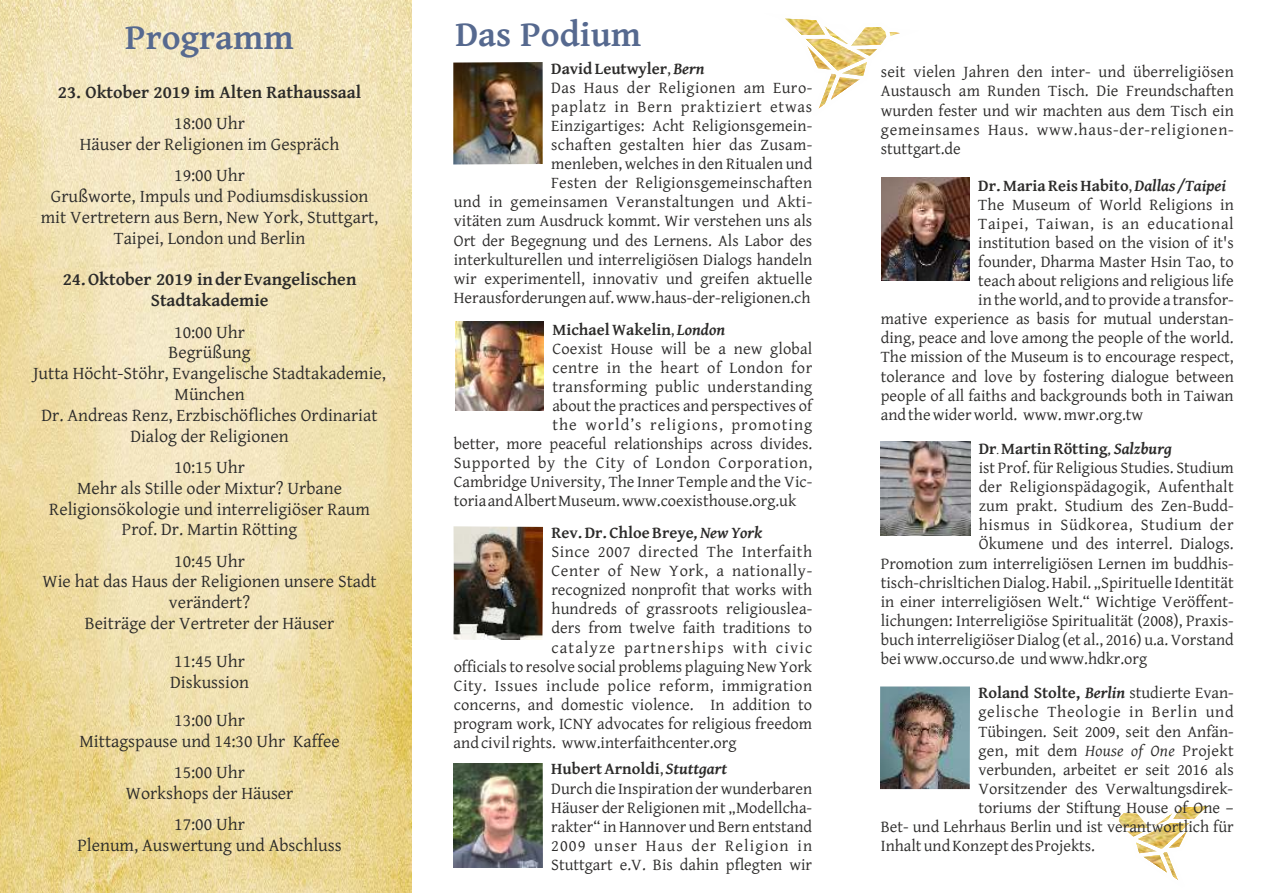
<style>
.page{position:relative;width:1263px;height:893px;background:#fff}
.page>*{position:absolute;margin:0;border:0;box-sizing:border-box;transform-origin:0 0}
.t1{font:700 36px "Gentium Basic";color:#56698f}
.t2{font:18px/20.9px "Gentium Basic";color:#2b2a29;text-align:center}
.t3{font:700 18px/20.9px "Gentium Basic";color:#2b2a29;text-align:center}
.t4{font:16.5px/19px "Gentium Basic";color:#2b2a29;text-align:justify}
.t5{font:16.5px "Gentium Basic";letter-spacing:.03em;color:#2b2a29}
.t6{font:700 16.5px "Gentium Basic";color:#2b2a29}
.t7{font:16.5px "Gentium Basic";letter-spacing:.02em;color:#2b2a29}
.t8{font:16.5px "Gentium Basic";letter-spacing:.04em;color:#2b2a29}
.t9{font:16.5px "Gentium Basic";letter-spacing:.05em;color:#2b2a29}
.t10{font:16.5px "Gentium Basic";letter-spacing:.035em;color:#2b2a29}
.t11{font:16.5px "Gentium Basic";letter-spacing:.025em;color:#2b2a29}
.t12{font:16.5px "Gentium Basic";letter-spacing:.065em;color:#2b2a29}
.t13{font:16.5px "Gentium Basic";letter-spacing:.07em;color:#2b2a29}
.s1{font-weight:400}
.s2{font-style:italic}
.s3{font-weight:700}
.s4{font-weight:700;font-style:italic}
.s5{font-size:9px}
.s6{font-size:12px}
</style>
<div class="page">
<svg style="left:785px;top:18px;width:115px;height:91px"></svg>
<svg style="left:1111px;top:806px;width:97px;height:74px"></svg>
<img style="left:0;top:0;width:411px;height:893px">
<img style="left:453px;top:63px;width:90px;height:101px">
<img style="left:455px;top:321px;width:89px;height:89px">
<img style="left:881px;top:177px;width:89px;height:103px">
<img style="left:454px;top:763px;width:89px;height:105px">
<img style="left:880px;top:441px;width:90px;height:94px">
<img style="left:880px;top:686px;width:90px;height:103px">
<img style="left:453px;top:526px;width:90px;height:114px">
<h1 class="t1" style="left:125px;top:18px;width:170px">Programm</h1>
<p class="t3" style="left:58px;top:82px;width:305px">23. Oktober 2019 im Alten Rathaussaal</p>
<p class="t2" style="left:80px;top:113px;width:261px">18:00 Uhr<br>Häuser der Religionen im Gespräch</p>
<p class="t2" style="left:41px;top:166px;width:339px">19:00 Uhr<br>Grußworte, Impuls und Podiumsdiskussion mit Vertretern aus Bern, New York, Stuttgart,<br>Taipei, London und Berlin</p>
<p class="t3" style="left:63px;top:270px;width:295px">24.Oktober 2019 inderEvangelischen<br>Stadtakademie</p>
<p class="t2" style="left:33px;top:322px;width:354px">10:00 Uhr<br>Begrüßung<br>Jutta Höcht-Stöhr, Evangelische Stadtakademie,<br>München<br>Dr. Andreas Renz, Erzbischöfliches Ordinariat<br>Dialog der Religionen</p>
<p class="t2" style="left:49px;top:457px;width:322px">10:15 Uhr<br>Mehr als Stille oder Mixtur? Urbane<br>Religionsökologie und interreligiöser Raum<br>Prof. Dr. Martin Rötting</p>
<p class="t2" style="left:42px;top:551px;width:336px">10:45 Uhr<br>Wie hat das Haus der Religionen unsere Stadt verändert?<br>Beiträge der Vertreter der Häuser</p>
<p class="t2" style="left:170px;top:652px;width:80px;text-align:left">11:45 Uhr<br>Diskussion</p>
<p class="t2" style="left:79px;top:711px;width:262px">13:00 Uhr<br>Mittagspause und 14:30 Uhr Kaffee</p>
<p class="t2" style="left:126px;top:763px;width:169px">15:00 Uhr<br>Workshops der Häuser</p>
<p class="t2" style="left:78px;top:815px;width:266px">17:00 Uhr<br>Plenum, Auswertung und Abschluss</p>
<h1 class="t1" style="left:455px;top:14px;width:187px">Das Podium</h1>
<p class="t6" style="left:551px;top:59px;width:155px">David Leutwyler<span class="s1">,</span> <span class="s2">Bern</span></p>
<p class="t5" style="left:551px;top:78px;width:263px">Das Haus der Religionen am Euro-</p>
<p class="t9" style="left:551px;top:97px;width:263px">paplatz in Bern praktiziert etwas</p>
<p class="t4" style="left:551px;top:117px;width:263px">Einzigartiges: Acht Religionsgemein-</p>
<p class="t7" style="left:551px;top:136px;width:263px">schaften gestalten hier das Zusam-</p>
<p class="t4" style="left:551px;top:155px;width:263px">menleben, welches in den Ritualen und</p>
<p class="t4" style="left:551px;top:174px;width:263px">Festen der Religionsgemeinschaften</p>
<p class="t7" style="left:454px;top:193px;width:360px">und in gemeinsamen Veranstaltungen und Akti-</p>
<p class="t4" style="left:454px;top:212px;width:360px">vitäten zum Ausdruck kommt. Wir verstehen uns als</p>
<p class="t4" style="left:454px;top:231px;width:360px">Ort der Begegnung und des Lernens. Als Labor des</p>
<p class="t4" style="left:454px;top:250px;width:360px">interkulturellen und interreligiösen Dialogs handeln</p>
<p class="t4" style="left:454px;top:269px;width:360px">wir experimentell, innovativ und greifen aktuelle</p>
<p class="t4" style="left:454px;top:288px;width:358px">Herausforderungen auf. www.haus-der-religionen.ch</p>
<p class="t6" style="left:552px;top:320px;width:174px">Michael Wakelin<span class="s1">,</span> <span class="s2">London</span></p>
<p class="t4" style="left:552px;top:339px;width:261px">Coexist House will be a new global</p>
<p class="t5" style="left:552px;top:358px;width:261px">centre in the heart of London for</p>
<p class="t11" style="left:552px;top:377px;width:261px">transforming public understanding</p>
<p class="t4" style="left:552px;top:396px;width:261px">about the practices and perspectives of</p>
<p class="t12" style="left:552px;top:416px;width:261px">the world’s religions, promoting</p>
<p class="t4" style="left:454px;top:435px;width:360px">better, more peaceful relationships across divides.</p>
<p class="t8" style="left:454px;top:454px;width:360px">Supported by the City of London Corporation,</p>
<p class="t4" style="left:454px;top:473px;width:360px">Cambridge University, The Inner Temple and the Vic-</p>
<p class="t4" style="left:454px;top:492px;width:344px">toriaandAlbertMuseum. www.coexisthouse.org.uk</p>
<p class="t6" style="left:551px;top:524px;width:212px">Rev. Dr. Chloe Breye<span class="s2">, New York</span></p>
<p class="t5" style="left:551px;top:543px;width:262px">Since 2007 directed The Interfaith</p>
<p class="t10" style="left:551px;top:562px;width:262px">Center of New York, a nationally-</p>
<p class="t4" style="left:551px;top:581px;width:262px">recognized nonprofit that works with</p>
<p class="t4" style="left:551px;top:600px;width:262px">hundreds of grassroots religiouslea-</p>
<p class="t4" style="left:551px;top:619px;width:262px">ders from twelve faith traditions to</p>
<p class="t13" style="left:551px;top:638px;width:262px">catalyze partnerships with civic</p>
<p class="t4" style="left:454px;top:657px;width:360px">officials to resolve social problems plaguing New York</p>
<p class="t5" style="left:454px;top:676px;width:360px">City. Issues include police reform, immigration</p>
<p class="t4" style="left:454px;top:695px;width:360px">concerns, and domestic violence. In addition to</p>
<p class="t4" style="left:454px;top:714px;width:360px">program work, ICNY advocates for religious freedom</p>
<p class="t4" style="left:454px;top:734px;width:284px">and civil rights. www.interfaithcenter.org</p>
<p class="t4" style="left:551px;top:760px;width:262px;text-align:left"><span class="s3">Hubert Arnoldi</span>, <span class="s4">Stuttgart<br></span>Durch die Inspiration der wunderbaren Häuser der Religionen mit „Modellcha&shy;rakter“ in Hannover und Bern entstand 2009 unser Haus der Religion in Stuttgart e.V. Bis dahin pflegten wir</p>
<p class="t4" style="left:881px;top:63px;width:354px">seit vielen Jahren den inter- und überreligiösen Austausch am Runden Tisch. Die Freundschaften wurden fester und wir machten aus dem Tisch ein gemeinsames Haus. www.haus-der-religionen&shy;stuttgart.de</p>
<p class="t6" style="left:978px;top:176px;width:249px">Dr. Maria Reis Habito<span class="s1">,</span> <span class="s2">Dallas /Taipei</span></p>
<p class="t4" style="left:978px;top:195px;width:257px">The Museum of World Religions in</p>
<p class="t8" style="left:978px;top:214px;width:257px">Taipei, Taiwan, is an educational</p>
<p class="t4" style="left:978px;top:233px;width:257px">institution based on the vision of it's</p>
<p class="t4" style="left:978px;top:253px;width:257px">founder, Dharma Master Hsin Tao, to</p>
<p class="t4" style="left:978px;top:272px;width:257px">teach about religions and religious life</p>
<p class="t4" style="left:978px;top:291px;width:257px">in the world, and to provide a transfor-</p>
<p class="t4" style="left:881px;top:310px;width:354px">mative experience as basis for mutual understan-</p>
<p class="t4" style="left:881px;top:329px;width:354px">ding, peace and love among the people of the world.</p>
<p class="t4" style="left:881px;top:348px;width:354px">The mission of the Museum is to encourage respect,</p>
<p class="t4" style="left:881px;top:367px;width:354px">tolerance and love by fostering dialogue between</p>
<p class="t4" style="left:881px;top:386px;width:354px">people of all faiths and backgrounds both in Taiwan</p>
<p class="t4" style="left:881px;top:405px;width:264px">and the wider world. www. mwr.org.tw</p>
<p class="t6" style="left:979px;top:440px;width:195px">Dr<span class="s5">.</span> MartinRötting<span class="s6">,</span> <span class="s2">Salzburg</span></p>
<p class="t4" style="left:979px;top:459px;width:256px">ist Prof. für Religious Studies. Studium</p>
<p class="t4" style="left:979px;top:478px;width:256px">der Religionspädagogik, Aufenthalt</p>
<p class="t4" style="left:979px;top:497px;width:256px">zum prakt. Studium des Zen-Budd-</p>
<p class="t10" style="left:979px;top:516px;width:256px">hismus in Südkorea, Studium der</p>
<p class="t4" style="left:979px;top:535px;width:256px">Ökumene und des interrel. Dialogs.</p>
<p class="t4" style="left:881px;top:554px;width:354px">Promotion zum interreligiösen Lernen im buddhis-</p>
<p class="t4" style="left:881px;top:573px;width:354px">tisch-chrisltichen Dialog. Habil. „Spirituelle Identität</p>
<p class="t4" style="left:881px;top:592px;width:354px">in einer interreligiösen Welt.“ Wichtige Veröffent-</p>
<p class="t4" style="left:881px;top:611px;width:354px">lichungen: Interreligiöse Spiritualität (2008), Praxis-</p>
<p class="t4" style="left:881px;top:631px;width:354px">buch interreligiöser Dialog (et al., 2016) u.a. Vorstand</p>
<p class="t4" style="left:881px;top:650px;width:268px">bei www.occurso.de und www.hdkr.org</p>
<p class="t4" style="left:978px;top:684px;width:257px"><span class="s3">Roland Stolte,</span> <span class="s4">Berlin</span> studierte Evan-</p>
<p class="t9" style="left:978px;top:703px;width:257px">gelische Theologie in Berlin und</p>
<p class="t4" style="left:978px;top:722px;width:257px">Tübingen. Seit 2009, seit den Anfän-</p>
<p class="t7" style="left:978px;top:741px;width:257px">gen, mit dem <span class="s2">House of One</span> Projekt</p>
<p class="t4" style="left:978px;top:760px;width:257px">verbunden, arbeitet er seit 2016 als</p>
<p class="t4" style="left:978px;top:779px;width:256px">Vorsitzender des Verwaltungsdirek-</p>
<p class="t4" style="left:978px;top:798px;width:257px">toriums der Stiftung House of One –</p>
<p class="t4" style="left:881px;top:817px;width:354px">Bet- und Lehrhaus Berlin und ist verantwortlich für</p>
<p class="t4" style="left:881px;top:837px;width:216px">Inhalt und Konzept des Projekts.</p>
</div>
